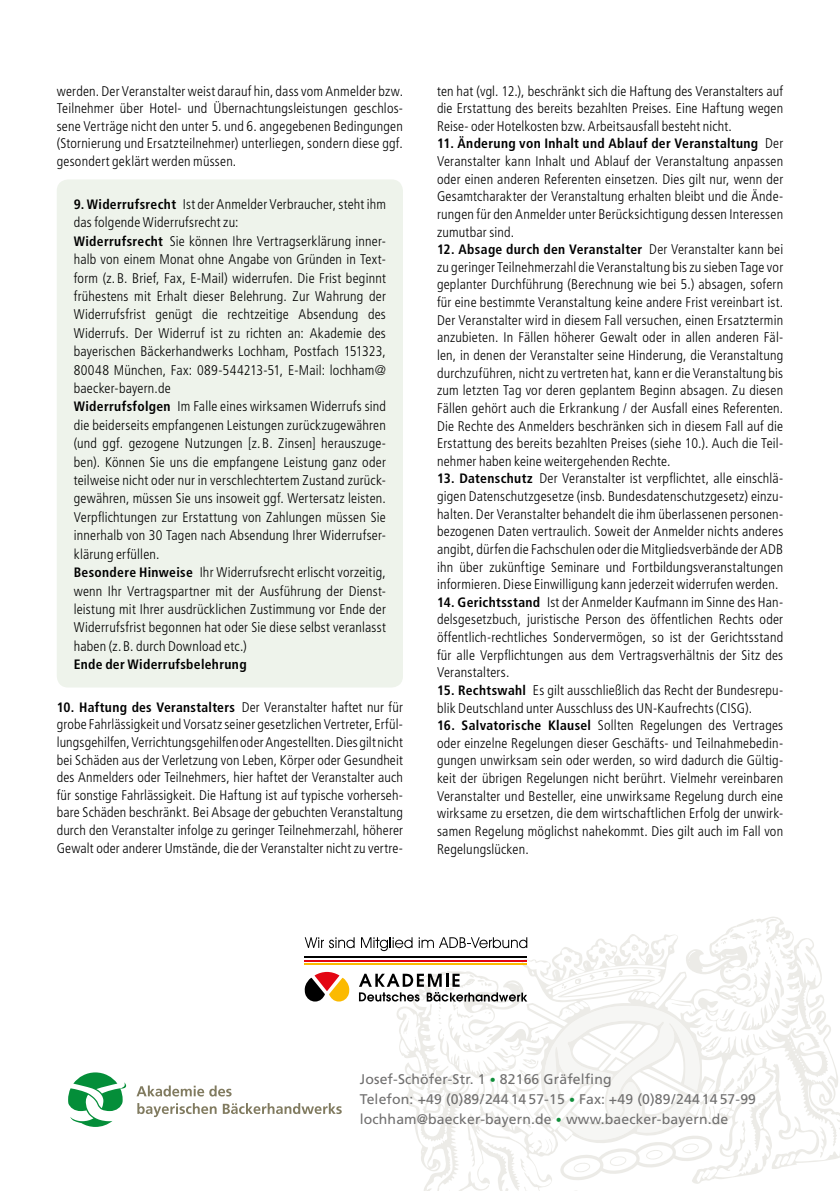
<style>
.page{position:relative;width:840px;height:1191px;background:#fff}
.page>*{position:absolute;margin:0;border:0;box-sizing:border-box;transform-origin:0 0}
._85_AGB_Bodytext{font:300 condensed 14px/17.6px "Frutiger";letter-spacing:.015em;color:#000;text-align:justify}
.t1{font:14px "Frutiger";letter-spacing:.01em;color:#706f6f}
._85_AGB_Bodytext-2{font:700 condensed 13.6px "Frutiger";letter-spacing:.025em;color:#000}
.s1{font-weight:700;font-size:13.6px}
.s2{font-weight:300;font-size:14px}
.s3{font-size:12px;color:#108e3a}
</style>
<div class="page">
<svg style="left:68px;top:1072px;width:58px;height:55px"></svg>
<div style="left:57px;top:179px;width:346px;height:508px;background:#eef3eb;border-radius:11px"></div>
<svg style="left:136px;top:917px;width:703px;height:274px"></svg>
<p class="_85_AGB_Bodytext" style="left:57px;top:82px;width:347px">werden. Der Veranstalter weist darauf hin, dass vom Anmelder bzw.<br>Teilnehmer über Hotel- und Übernachtungsleistungen geschlos&shy;sene Verträge nicht den unter 5. und 6. angegebenen Bedingungen (Stornierung und Ersatzteilnehmer) unterliegen, sondern diese ggf. gesondert geklärt werden müssen.</p>
<p class="_85_AGB_Bodytext" style="left:74px;top:195px;width:313px;line-height:18.4px"><span class="s1">9. Widerrufsrecht</span> Ist der Anmelder Verbraucher, steht ihm das folgende Widerrufsrecht zu:</p>
<p class="_85_AGB_Bodytext" style="left:74px;top:232px;width:313px;line-height:18.4px"><span class="s1">Widerrufsrecht</span> Sie können Ihre Vertragserklärung inner&shy;halb von einem Monat ohne Angabe von Gründen in Text&shy;form (z.B. Brief, Fax, E-Mail) widerrufen. Die Frist beginnt frühestens mit Erhalt dieser Belehrung. Zur Wahrung der Widerrufsfrist genügt die rechtzeitige Absendung des Widerrufs. Der Widerruf ist zu richten an: Akademie des bayerischen Bäckerhandwerks Lochham, Postfach 151323, 80048 München, Fax: 089-544213-51, E-Mail: lochham@ baecker-bayern.de</p>
<p class="_85_AGB_Bodytext" style="left:74px;top:397px;width:313px;line-height:18.4px"><span class="s1">Widerrufsfolgen</span> Im Falle eines wirksamen Widerrufs sind die beiderseits empfangenen Leistungen zurückzugewähren (und ggf. gezogene Nutzungen [z. B. Zinsen] herauszuge&shy;ben). Können Sie uns die empfangene Leistung ganz oder teilweise nicht oder nur in verschlechtertem Zustand zurück&shy;gewähren, müssen Sie uns insoweit ggf. Wertersatz leisten.<br>Verpflichtungen zur Erstattung von Zahlungen müssen Sie innerhalb von 30 Tagen nach Absendung Ihrer Widerrufser&shy;klärung erfüllen.</p>
<p class="_85_AGB_Bodytext" style="left:74px;top:563px;width:313px;line-height:18.4px"><span class="s1">Besondere Hinweise</span> Ihr Widerrufsrecht erlischt vorzeitig, wenn Ihr Vertragspartner mit der Ausführung der Dienst&shy;leistung mit Ihrer ausdrücklichen Zustimmung vor Ende der Widerrufsfrist begonnen hat oder Sie diese selbst veranlasst haben (z. B. durch Download etc.)</p>
<p class="_85_AGB_Bodytext-2" style="left:74px;top:656px;width:174px">Ende der Widerrufsbelehrung</p>
<p class="_85_AGB_Bodytext" style="left:57px;top:698px;width:347px"><span class="s1">10. Haftung des Veranstalters</span> Der Veranstalter haftet nur für grobe Fahrlässigkeit und Vorsatz seiner gesetzlichen Vertreter, Erfül&shy;lungsgehilfen, Verrichtungsgehilfen oder Angestellten. Dies gilt nicht bei Schäden aus der Verletzung von Leben, Körper oder Gesundheit des Anmelders oder Teilnehmers, hier haftet der Veranstalter auch für sonstige Fahrlässigkeit. Die Haftung ist auf typische vorherseh&shy;bare Schäden beschränkt. Bei Absage der gebuchten Veranstaltung durch den Veranstalter infolge zu geringer Teilnehmerzahl, höherer Gewalt oder anderer Umstände, die der Veranstalter nicht zu vertre-</p>
<p class="_85_AGB_Bodytext" style="left:437px;top:82px;width:347px">ten hat (vgl. 12.), beschränkt sich die Haftung des Veranstalters auf die Erstattung des bereits bezahlten Preises. Eine Haftung wegen Reise- oder Hotelkosten bzw. Arbeitsausfall besteht nicht.</p>
<p class="_85_AGB_Bodytext-2" style="left:437px;top:136px;width:347px">11. Änderung von Inhalt und Ablauf der Veranstaltung <span class="s2">Der</span></p>
<p class="_85_AGB_Bodytext" style="left:437px;top:153px;width:347px">Veranstalter kann Inhalt und Ablauf der Veranstaltung anpassen oder einen anderen Referenten einsetzen. Dies gilt nur, wenn der Gesamtcharakter der Veranstaltung erhalten bleibt und die Ände&shy;rungen für den Anmelder unter Berücksichtigung dessen Interessen zumutbar sind.</p>
<p class="_85_AGB_Bodytext-2" style="left:437px;top:241px;width:347px">12. Absage durch den Veranstalter <span class="s2">Der Veranstalter kann bei</span></p>
<p class="_85_AGB_Bodytext" style="left:437px;top:258px;width:347px">zu geringer Teilnehmerzahl die Veranstaltung bis zu sieben Tage vor geplanter Durchführung (Berechnung wie bei 5.) absagen, sofern für eine bestimmte Veranstaltung keine andere Frist vereinbart ist.<br>Der Veranstalter wird in diesem Fall versuchen, einen Ersatztermin anzubieten. In Fällen höherer Gewalt oder in allen anderen Fäl&shy;len, in denen der Veranstalter seine Hinderung, die Veranstaltung durchzuführen, nicht zu vertreten hat, kann er die Veranstaltung bis zum letzten Tag vor deren geplantem Beginn absagen. Zu diesen Fällen gehört auch die Erkrankung / der Ausfall eines Referenten.<br>Die Rechte des Anmelders beschränken sich in diesem Fall auf die Erstattung des bereits bezahlten Preises (siehe 10.). Auch die Teil&shy;nehmer haben keine weitergehenden Rechte.</p>
<p class="_85_AGB_Bodytext" style="left:437px;top:470px;width:347px"><span class="s1">13. Datenschutz</span> Der Veranstalter ist verpflichtet, alle einschlä&shy;gigen Datenschutzgesetze (insb. Bundesdatenschutzgesetz) einzu&shy;halten. Der Veranstalter behandelt die ihm überlassenen personen&shy;bezogenen Daten vertraulich. Soweit der Anmelder nichts anderes angibt, dürfen die Fachschulen oder die Mitgliedsverbände der ADB ihn über zukünftige Seminare und Fortbildungsveranstaltungen informieren. Diese Einwilligung kann jederzeit widerrufen werden.</p>
<p class="_85_AGB_Bodytext" style="left:437px;top:593px;width:347px"><span class="s1">14. Gerichtsstand</span> Ist der Anmelder Kaufmann im Sinne des Han&shy;delsgesetzbuch, juristische Person des öffentlichen Rechts oder öffentlich-rechtliches Sondervermögen, so ist der Gerichtsstand für alle Verpflichtungen aus dem Vertragsverhältnis der Sitz des Veranstalters.</p>
<p class="_85_AGB_Bodytext" style="left:437px;top:681px;width:346px"><span class="s1">15. Rechtswahl</span> Es gilt ausschließlich das Recht der Bundesrepu&shy;blik Deutschland unter Ausschluss des UN-Kaufrechts (CISG).</p>
<p class="_85_AGB_Bodytext" style="left:437px;top:716px;width:347px"><span class="s1">16. Salvatorische Klausel</span> Sollten Regelungen des Vertrages oder einzelne Regelungen dieser Geschäfts- und Teilnahmebedin&shy;gungen unwirksam sein oder werden, so wird dadurch die Gültig&shy;keit der übrigen Regelungen nicht berührt. Vielmehr vereinbaren Veranstalter und Besteller, eine unwirksame Regelung durch eine wirksame zu ersetzen, die dem wirtschaftlichen Erfolg der unwirk&shy;samen Regelung möglichst nahekommt. Dies gilt auch im Fall von Regelungslücken.</p>
<p class="t1" style="left:359px;top:1070px;width:253px">Josef-Schöfer-Str. 1 <span class="s3">•</span> 82166 Gräfelfing</p>
<p class="t1" style="left:359px;top:1090px;width:397px">Telefon: +49 (0)89/244 14 57-15 <span class="s3">•</span> Fax: +49 (0)89/244 14 57-99</p>
<p class="t1" style="left:359px;top:1110px;width:370px">lochham@baecker-bayern.de <span class="s3">•</span> www.baecker-bayern.de</p>
</div>
